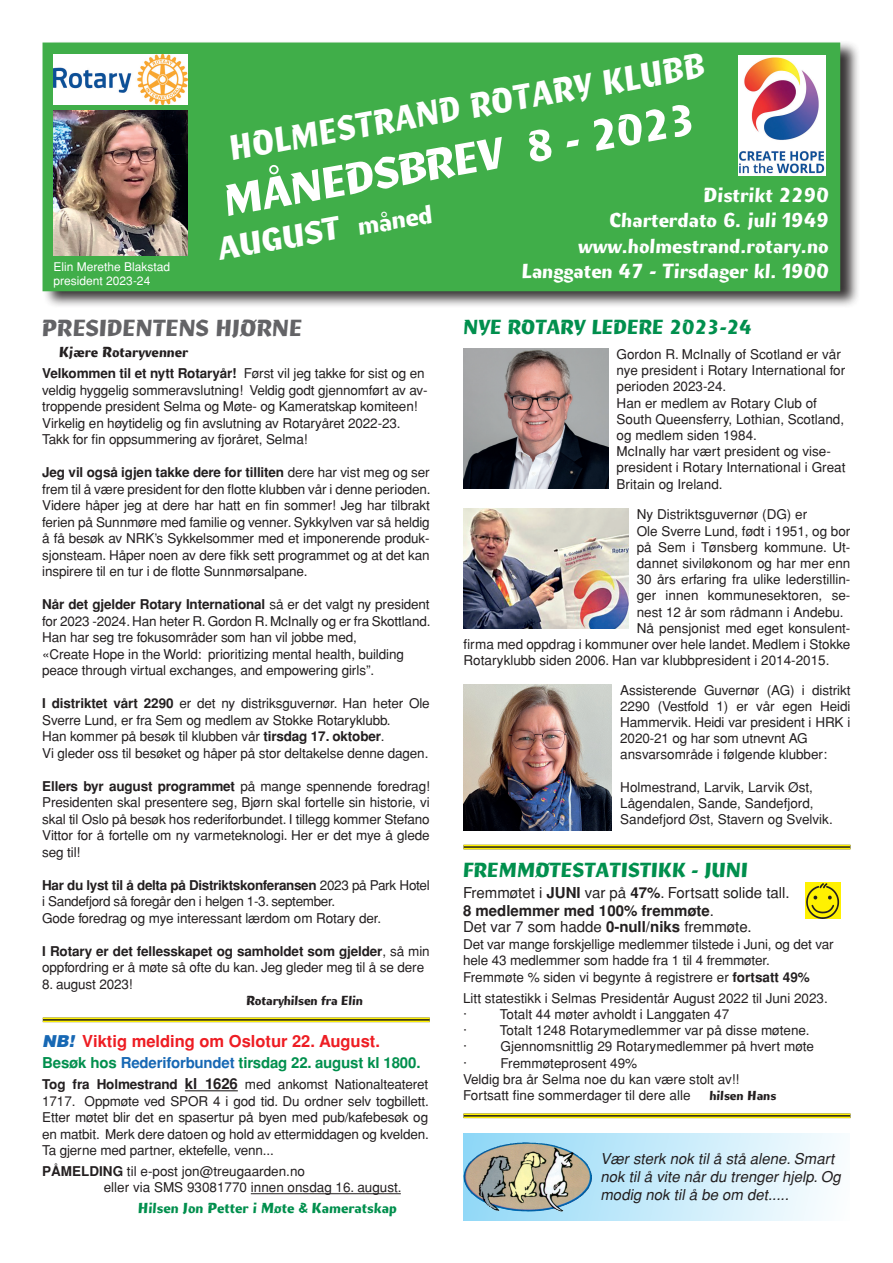
<style>
.page{position:relative;width:893px;height:1263px;background:#fff}
.page>*{position:absolute;margin:0;border:0;box-sizing:border-box;transform-origin:0 0}
.t1{font:700 45px "Cg Ritmo";color:#fff}
.t2{font:700 36px "Cg Ritmo";color:#fff;scale:.9 1}
.t3{font:700 33px "Cg Ritmo";color:#fff}
.t4{font:700 24px "Cg Ritmo";color:#636366}
.t5{font:700 21px "Cg Ritmo";color:#fff}
.t6{font:700 21px "Cg Ritmo";color:#008f4d}
.t7{font:700 16.5px "Helvetica";color:#ee1d23}
.t8{font:italic 15px/18px "Helvetica";color:#231f20}
.t9{font:15px "Helvetica";color:#231f20}
.t10{font:700 15px "Helvetica";letter-spacing:-.01em;color:#008f4d}
.t11{font:700 15px "Cg Ritmo";color:#008f4d}
.t12{font:700 15px "Helvetica";color:#231f20}
.t13{font:700 15px "Cg Ritmo";color:#231f20}
.t14{font:13.5px/16.5px "Helvetica";letter-spacing:-.01em;color:#231f20}
.t15{font:700 13.5px "Cg Ritmo";letter-spacing:-.01em;color:#231f20}
.t16{font:12px "Helvetica";color:#fff}
.s1{font-size:27px}
.s2{font-weight:700}
.s3{font-weight:900;font-style:italic;color:#1768b4}
.s4{color:#1768b4}
.s5{font-weight:700;font-size:15px}
.s6{font-weight:400}
</style>
<div class="page">
<img style="left:805px;top:882px;width:36px;height:37px">
<svg style="left:463px;top:846px;width:387px;height:2px"></svg>
<hr style="left:463px;top:845px;width:387px;height:1px;background:#fff101">
<hr style="left:463px;top:848px;width:387px;height:1px;background:#fff101">
<svg style="left:463px;top:1133px;width:374px;height:87px;background:#cce9f5"></svg>
<img style="left:463px;top:1142px;width:100px;height:70px">
<div style="left:43px;top:40px;width:817px;height:269px;background:#231f20;opacity:.9"></div>
<div style="left:43px;top:43px;width:797px;height:248px;background:#40ae49"></div>
<img style="left:54px;top:55px;width:133px;height:50px">
<img style="left:54px;top:110px;width:134px;height:145px">
<img style="left:739px;top:56px;width:86px;height:120px">
<img style="left:463px;top:348px;width:145px;height:141px">
<img style="left:463px;top:509px;width:165px;height:120px">
<img style="left:463px;top:684px;width:149px;height:146px">
<hr style="left:185px;top:1090px;width:53px;height:1px;background:#231f20">
<hr style="left:251px;top:1193px;width:150px;height:1px;background:#231f20">
<div style="left:43px;top:1017px;width:387px;height:5px;background:#3e391c"></div>
<hr style="left:43px;top:1017px;width:387px;height:2px;background:#fff101">
<hr style="left:43px;top:1020px;width:387px;height:2px;background:#fff101">
<div style="left:463px;top:1113px;width:387px;height:5px;background:#36311d"></div>
<hr style="left:463px;top:1113px;width:387px;height:2px;background:#fff101">
<hr style="left:463px;top:1116px;width:387px;height:2px;background:#fff101">
<p class="t16" style="left:54px;top:260px;width:118px">Elin Merethe Blakstad</p>
<p class="t16" style="left:54px;top:273px;width:98px">president 2023-24</p>
<p class="t2" style="left:226px;top:127px;width:536px;rotate:-10deg">HOLMESTRAND ROTARY KLUBB</p>
<p class="t1" style="left:219px;top:174px;width:480px;rotate:-10deg">MÅNEDSBREV 8 - 2023</p>
<p class="t5" style="left:704px;top:182px;width:126px">Distrikt 2290</p>
<p class="t5" style="left:609px;top:208px;width:221px">Charterdato 6. juli 1949</p>
<p class="t5" style="left:578px;top:233px;width:252px">www.holmestrand.rotary.no</p>
<p class="t5" style="left:522px;top:258px;width:308px">Langgaten 47 - Tirsdager kl. 1900</p>
<p class="t3" style="left:215px;top:229px;width:219px;rotate:-10deg">AUGUST <span class="s1">måned</span></p>
<p class="t4" style="left:42px;top:314px;width:262px">PRESIDENTENS HJØRNE</p>
<p class="t13" style="left:59px;top:343px;width:131px">Kjære Rotaryvenner</p>
<p class="t14" style="left:42px;top:365px;width:387px"><span class="s2">Velkommen til et nytt Rotaryår!</span> Først vil jeg takke for sist og en veldig hyggelig sommeravslutning! Veldig godt gjennomført av av&shy;troppende president Selma og Møte- og Kameratskap komiteen!<br>Virkelig en høytidelig og fin avslutning av Rotaryåret 2022-23.</p>
<p class="t14" style="left:42px;top:431px;width:267px">Takk for fin oppsummering av fjoråret, Selma!</p>
<p class="t14" style="left:42px;top:464px;width:390px;text-align:justify"><span class="s2">Jeg vil også igjen takke dere for tilliten</span> dere har vist meg og ser frem til å være president for den flotte klubben vår i denne perioden.<br>Videre håper jeg at dere har hatt en fin sommer! Jeg har tilbrakt ferien på Sunnmøre med familie og venner. Sykkylven var så heldig å få besøk av NRK’s Sykkelsommer med et imponerende produk&shy;sjonsteam. Håper noen av dere fikk sett programmet og at det kan inspirere til en tur i de flotte Sunnmørsalpane.</p>
<p class="t14" style="left:42px;top:596px;width:390px;text-align:justify"><span class="s2">Når det gjelder Rotary International</span> så er det valgt ny president for 2023 -2024. Han heter R. Gordon R. McInally og er fra Skottland.<br>Han har seg tre fokusområder som han vil jobbe med,</p>
<p class="t14" style="left:42px;top:646px;width:363px">«Create Hope in the World: prioritizing mental health, building</p>
<p class="t14" style="left:42px;top:662px;width:333px">peace through virtual exchanges, and empowering girls”.</p>
<p class="t14" style="left:42px;top:695px;width:389px"><span class="s2">I distriktet vårt 2290</span> er det ny distriksguvernør. Han heter Ole<br>Sverre Lund, er fra Sem og medlem av Stokke Rotaryklubb.</p>
<p class="t14" style="left:42px;top:728px;width:344px">Han kommer på besøk til klubben vår <span class="s2">tirsdag 17. oktober</span>.</p>
<p class="t14" style="left:42px;top:745px;width:388px">Vi gleder oss til besøket og håper på stor deltakelse denne dagen.</p>
<p class="t14" style="left:42px;top:778px;width:389px;text-align:justify"><span class="s2">Ellers byr august programmet</span> på mange spennende foredrag!<br>Presidenten skal presentere seg, Bjørn skal fortelle sin historie, vi skal til Oslo på besøk hos rederiforbundet. I tillegg kommer Stefano Vittor for å fortelle om ny varmeteknologi. Her er det mye å glede seg til!</p>
<p class="t14" style="left:42px;top:877px;width:389px"><span class="s2">Har du lyst til å delta på Distriktskonferansen</span> 2023 på Park Hotel i Sandefjord så foregår den i helgen 1-3. september.</p>
<p class="t14" style="left:42px;top:910px;width:340px">Gode foredrag og mye interessant lærdom om Rotary der.</p>
<p class="t14" style="left:42px;top:943px;width:389px"><span class="s2">I Rotary er det fellesskapet og samholdet som gjelder</span>, så min oppfordring er å møte så ofte du kan. Jeg gleder meg til å se dere</p>
<p class="t14" style="left:42px;top:976px;width:92px">8. august 2023!</p>
<p class="t15" style="left:246px;top:993px;width:118px">Rotaryhilsen fra Elin</p>
<p class="t7" style="left:42px;top:1032px;width:339px"><span class="s3">NB!</span> Viktig melding om Oslotur 22. August.</p>
<p class="t10" style="left:42px;top:1054px;width:380px">Besøk hos <span class="s4">Rederiforbundet</span> tirsdag 22. august kl 1800.</p>
<p class="t14" style="left:42px;top:1076px;width:388px;text-align:justify"><span class="s2">Tog fra Holmestrand</span> <span class="s5">kl 1626</span> med ankomst Nationalteateret 1717. Oppmøte ved SPOR 4 i god tid. Du ordner selv togbillett.<br>Etter møtet blir det en spasertur på byen med pub/kafebesøk og en matbit. Merk dere datoen og hold av ettermiddagen og kvelden.</p>
<p class="t14" style="left:42px;top:1142px;width:233px">Ta gjerne med partner, ektefelle, venn...</p>
<p class="t14" style="left:42px;top:1163px;width:264px"><span class="s2">PÅMELDING</span> til e-post jon@treugaarden.no</p>
<p class="t14" style="left:104px;top:1179px;width:299px">eller via SMS 93081770 innen onsdag 16. august.</p>
<p class="t11" style="left:138px;top:1199px;width:260px">Hilsen Jon Petter i Møte &amp; Kameratskap</p>
<p class="t6" style="left:463px;top:314px;width:290px">NYE ROTARY LEDERE 2023-24</p>
<p class="t14" style="left:617px;top:346px;width:230px">Gordon R. McInally of Scotland er vår nye president i Rotary International for perioden 2023-24.</p>
<p class="t14" style="left:617px;top:395px;width:229px">Han er medlem av Rotary Club of<br>South Queensferry, Lothian, Scotland, og medlem siden 1984.</p>
<p class="t14" style="left:617px;top:443px;width:230px">McInally har vært president og vise&shy;president i Rotary International i Great<br>Britain og Ireland.</p>
<p class="t14" style="left:637px;top:506px;width:172px">Ny Distriktsguvernør (DG) er</p>
<p class="t14" style="left:637px;top:522px;width:215px;text-align:justify">Ole Sverre Lund, født i 1951, og bor på Sem i Tønsberg kommune. Ut&shy;dannet siviløkonom og har mer enn 30 års erfaring fra ulike lederstillin&shy;ger innen kommunesektoren, se&shy;nest 12 år som rådmann i Andebu.</p>
<p class="t14" style="left:463px;top:620px;width:388px;text-align:justify;text-indent:173px">Nå pensjonist med eget konsulent&shy;firma med oppdrag i kommuner over hele landet. Medlem i Stokke Rotaryklubb siden 2006. Han var klubbpresident i 2014-2015.</p>
<p class="t14" style="left:620px;top:682px;width:232px;text-align:justify">Assisterende Guvernør (AG) i distrikt 2290 (Vestfold 1) er vår egen Heidi Hammervik. Heidi var president i HRK i 2020-21 og har som utnevnt AG</p>
<p class="t14" style="left:620px;top:746px;width:209px">ansvarsområde i følgende klubber:</p>
<p class="t14" style="left:620px;top:779px;width:194px">Holmestrand, Larvik, Larvik Øst,</p>
<p class="t14" style="left:620px;top:795px;width:195px">Lågendalen, Sande, Sandefjord,</p>
<p class="t14" style="left:620px;top:811px;width:214px">Sandefjord Øst, Stavern og Svelvik.</p>
<p class="t6" style="left:463px;top:857px;width:287px">FREMMØTESTATISTIKK - JUNI</p>
<p class="t9" style="left:463px;top:884px;width:328px">Fremmøtet i <span class="s2">JUNI</span> var på <span class="s2">47%</span>. Fortsatt solide tall.</p>
<p class="t12" style="left:463px;top:902px;width:252px">8 medlemmer med 100% fremmøte<span class="s6">.</span></p>
<p class="t9" style="left:463px;top:918px;width:290px">Det var 7 som hadde <span class="s2">0-null/niks</span> fremmøte.</p>
<p class="t14" style="left:463px;top:936px;width:372px">Det var mange forskjellige medlemmer tilstede i Juni, og det var hele 43 medlemmer som hadde fra 1 til 4 fremmøter.</p>
<p class="t14" style="left:463px;top:969px;width:348px">Fremmøte % siden vi begynte å registrere er <span class="s2">fortsatt 49%</span></p>
<p class="t14" style="left:463px;top:990px;width:366px">Litt statestikk i Selmas Presidentår August 2022 til Juni 2023.</p>
<p class="t14" style="left:463px;top:1006px;width:5px">·</p>
<p class="t14" style="left:500px;top:1006px;width:231px">Totalt 44 møter avholdt i Langgaten 47</p>
<p class="t14" style="left:463px;top:1022px;width:5px">·</p>
<p class="t14" style="left:500px;top:1022px;width:311px">Totalt 1248 Rotarymedlemmer var på disse møtene.</p>
<p class="t14" style="left:463px;top:1038px;width:5px">·</p>
<p class="t14" style="left:501px;top:1038px;width:315px">Gjennomsnittlig 29 Rotarymedlemmer på hvert møte</p>
<p class="t14" style="left:463px;top:1054px;width:5px">·</p>
<p class="t14" style="left:501px;top:1054px;width:138px">Fremmøteprosent 49%</p>
<p class="t14" style="left:463px;top:1071px;width:278px">Veldig bra år Selma noe du kan være stolt av!!</p>
<p class="t14" style="left:463px;top:1087px;width:229px">Fortsatt fine sommerdager til dere alle</p>
<p class="t15" style="left:709px;top:1088px;width:69px">hilsen Hans</p>
<p class="t8" style="left:600px;top:1149px;width:245px">Vær sterk nok til å stå alene.Smart nok til å vite når du trenger hjelp.Og modig nok til å be om det.....</p>
</div>
